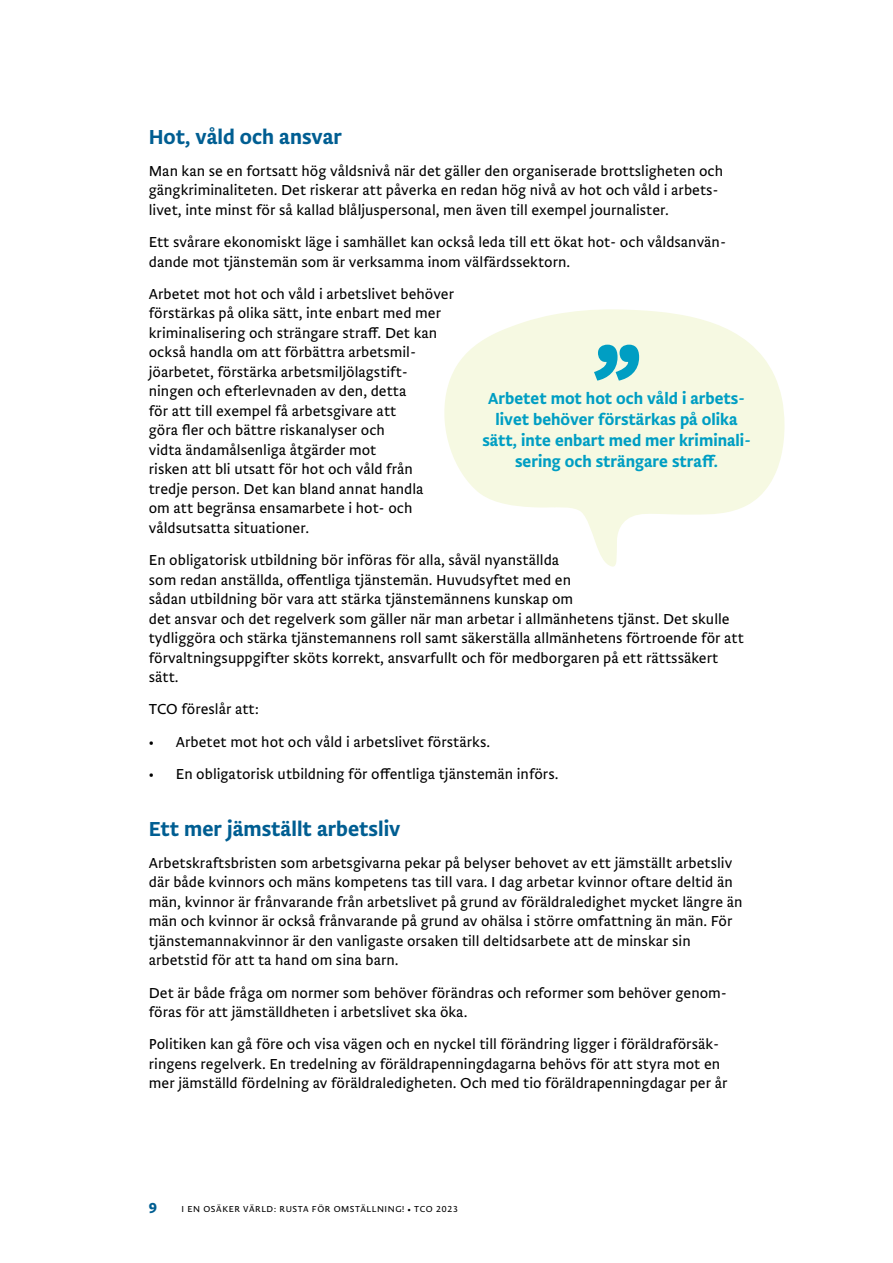
<style>
.page{position:relative;width:893px;height:1263px;background:#fff}
.page>*{position:absolute;margin:0;border:0;box-sizing:border-box;transform-origin:0 0}
.t1{font:500 21px "Brioni Sanst Std";color:#005e92}
.t2{font:500 16.5px/21px "Brioni Sanst Std";color:#009ec3;text-align:center}
.t3{font:300 15px/19.5px "Brioni Sanst Std";color:#000}
.t4{font:700 15px "Brioni Sans Std";color:#005e92}
.t5{font:300 9px "Brioni Sanst Std";letter-spacing:.065em;color:#000}
.s1{font-family:"Minion Pro";font-weight:400}
</style>
<div class="page">
<svg style="left:444px;top:309px;width:340px;height:258px;fill:#f6f9e2"></svg>
<svg style="left:594px;top:345px;width:45px;height:36px;background:#5bbfce"></svg>
<h1 class="t1" style="left:149px;top:121px;width:195px">Hot, våld och ansvar</h1>
<p class="t3" style="left:149px;top:160px;width:576px">Man kan se en fortsatt hög våldsnivå när det gäller den organiserade brottsligheten och gängkriminaliteten. Det riskerar att påverka en redan hög nivå av hot och våld i arbets&shy;livet, inte minst för så kallad blåljuspersonal, men även till exempel journalister.</p>
<p class="t3" style="left:149px;top:232px;width:579px">Ett svårare ekonomiskt läge i samhället kan också leda till ett ökat hot- och våldsanvän&shy;dande mot tjänstemän som är verksamma inom välfärdssektorn.</p>
<p class="t3" style="left:149px;top:283px;width:307px">Arbetet mot hot och våld i arbetslivet behöver förstärkas på olika sätt, inte enbart med mer kriminalisering och strängare straff. Det kan också handla om att förbättra arbetsmil&shy;jöarbetet, förstärka arbetsmiljölagstift&shy;ningen och efterlevnaden av den, detta<br>för att till exempel få arbetsgivare att<br>göra fler och bättre riskanalyser och<br>vidta ändamålsenliga åtgärder mot<br>risken att bli utsatt för hot och våld från tredje person. Det kan bland annat handla<br>om att begränsa ensamarbete i hot- och våldsutsatta situationer.</p>
<p class="t3" style="left:149px;top:550px;width:597px">En obligatorisk utbildning bör införas för alla, såväl nyanställda<br>som redan anställda, offentliga tjänstemän. Huvudsyftet med en<br>sådan utbildning bör vara att stärka tjänstemännens kunskap om<br>det ansvar och det regelverk som gäller när man arbetar i allmänhetens tjänst. Det skulle tydliggöra och stärka tjänstemannens roll samt säkerställa allmänhetens förtroende för att förvaltningsuppgifter sköts korrekt, ansvarfullt och för medborgaren på ett rättssäkert sätt.</p>
<p class="t3" style="left:149px;top:699px;width:112px">TCO föreslår att:</p>
<p class="t3" style="left:149px;top:731px;width:343px">• Arbetet mot hot och våld i arbetslivet förstärks.</p>
<p class="t3" style="left:149px;top:763px;width:411px">• En obligatorisk utbildning för offentliga tjänstemän införs.</p>
<h1 class="t1" style="left:149px;top:813px;width:253px">Ett mer jämställt arbetsliv</h1>
<p class="t3" style="left:149px;top:852px;width:595px">Arbetskraftsbristen som arbetsgivarna pekar på belyser behovet av ett jämställt arbetsliv där både kvinnors och mäns kompetens tas till vara. I dag arbetar kvinnor oftare deltid än män, kvinnor är frånvarande från arbetslivet på grund av föräldraledighet mycket längre än män och kvinnor är också frånvarande på grund av ohälsa i större omfattning än män. För tjänstemannakvinnor är den vanligaste orsaken till deltidsarbete att de minskar sin arbetstid för att ta hand om sina barn.</p>
<p class="t3" style="left:149px;top:982px;width:580px">Det är både fråga om normer som behöver förändras och reformer som behöver genom&shy;föras för att jämställdheten i arbetslivet ska öka.</p>
<p class="t3" style="left:149px;top:1034px;width:580px">Politiken kan gå före och visa vägen och en nyckel till förändring ligger i föräldraförsäk&shy;ringens regelverk. En tredelning av föräldrapenningdagarna behövs för att styra mot en mer jämställd fördelning av föräldraledigheten. Och med tio föräldrapenningdagar per år</p>
<p class="t2" style="left:482px;top:387px;width:270px">Arbetet mot hot och våld i arbets&shy;livet behöver förstärkas på olika sätt, inte enbart med mer kriminali&shy;sering och strängare straff.</p>
<p class="t4" style="left:149px;top:1196px;width:10px">9</p>
<p class="t5" style="left:182px;top:1202px;width:278px">I EN OSÄKER VÄRLD: RUSTA FÖR OMSTÄLLNING! <span class="s1">•</span> TCO 2023</p>
</div>
